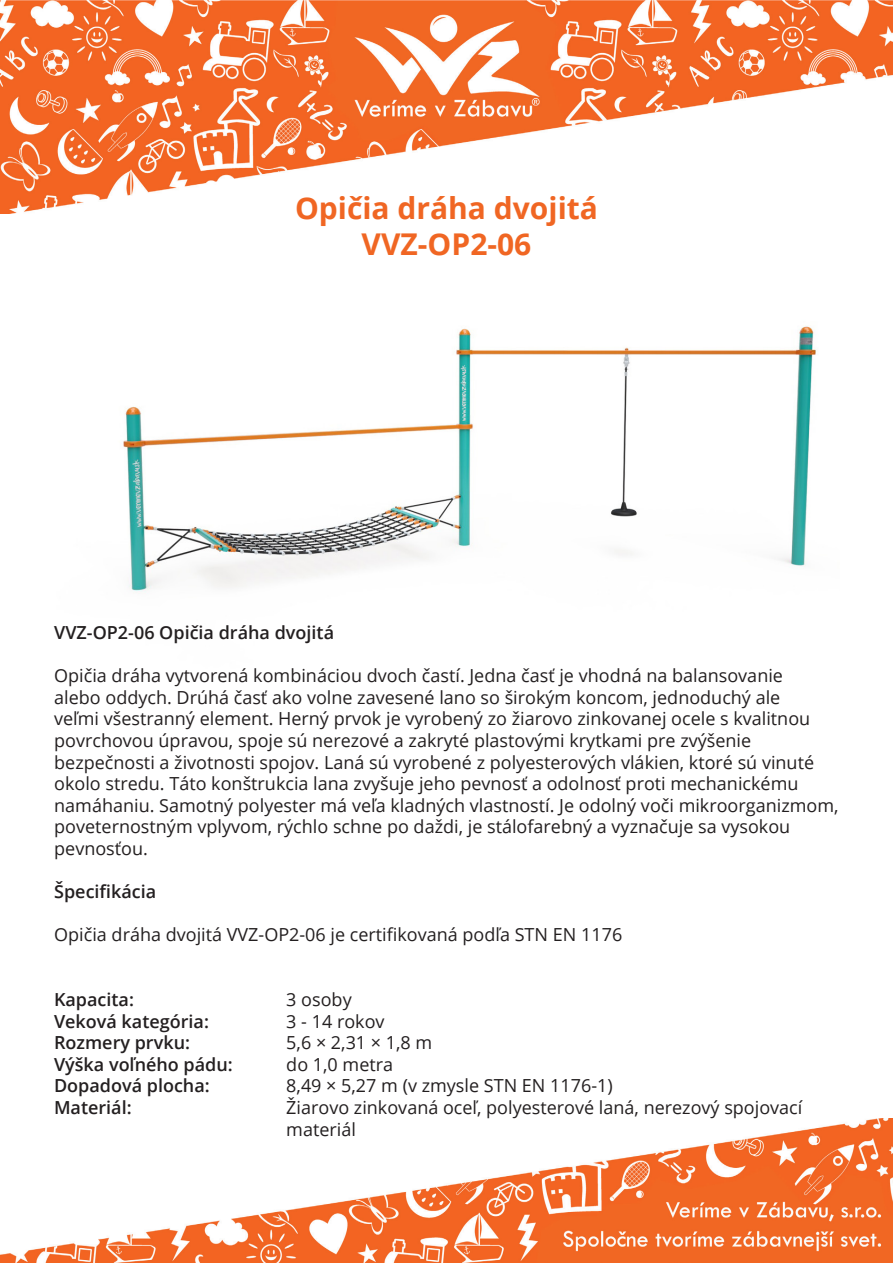
<style>
.page{position:relative;width:893px;height:1263px;background:#fff}
.page>*{position:absolute;margin:0;border:0;box-sizing:border-box;transform-origin:0 0}
.Veľký_Nádpis_-_Oranžová_-_20pt{font:700 30px "Open Sans";color:#f06623}
.Text_čierna_12pt{font:18px/21.6px "Open Sans";color:#231f20}
.Malý_nádpis_-_čierna_12pt{font:600 18px "Open Sans";color:#231f20}
</style>
<div class="page">
<img style="left:0;top:0;width:893px;height:214px">
<img style="left:0;top:1118px;width:893px;height:145px">
<img style="left:123px;top:325px;width:693px;height:267px">
<p class="Veľký_Nádpis_-_Oranžová_-_20pt" style="left:295px;top:187px;width:304px">Opičia dráha dvojitá</p>
<p class="Veľký_Nádpis_-_Oranžová_-_20pt" style="left:362px;top:223px;width:171px">VVZ-OP2-06</p>
<p class="Malý_nádpis_-_čierna_12pt" style="left:54px;top:620px;width:281px">VVZ-OP2-06 Opičia dráha dvojitá</p>
<p class="Text_čierna_12pt" style="left:54px;top:664px;width:730px">Opičia dráha vytvorená kombináciou dvoch častí. Jedna časť je vhodná na balansovanie</p>
<p class="Text_čierna_12pt" style="left:54px;top:686px;width:728px">alebo oddych. Drúhá časť ako volne zavesené lano so širokým koncom, jednoduchý ale</p>
<p class="Text_čierna_12pt" style="left:54px;top:707px;width:758px">veľmi všestranný element. Herný prvok je vyrobený zo žiarovo zinkovanej ocele s kvalitnou povrchovou úpravou, spoje sú nerezové a zakryté plastovými krytkami pre zvýšenie</p>
<p class="Text_čierna_12pt" style="left:54px;top:751px;width:786px">bezpečnosti a životnosti spojov. Laná sú vyrobené z polyesterových vlákien, ktoré sú vinuté okolo stredu. Táto konštrukcia lana zvyšuje jeho pevnosť a odolnosť proti mechanickému namáhaniu. Samotný polyester má veľa kladných vlastností. Je odolný voči mikroorganizmom, poveternostným vplyvom, rýchlo schne po daždi, je stálofarebný a vyznačuje sa vysokou</p>
<p class="Text_čierna_12pt" style="left:54px;top:837px;width:95px">pevnosťou.</p>
<p class="Malý_nádpis_-_čierna_12pt" style="left:54px;top:879px;width:104px">Špecifikácia</p>
<p class="Text_čierna_12pt" style="left:54px;top:923px;width:570px">Opičia dráha dvojitá VVZ-OP2-06 je certifikovaná podľa STN EN 1176</p>
<p class="Malý_nádpis_-_čierna_12pt" style="left:54px;top:987px;width:81px">Kapacita:</p>
<p class="Malý_nádpis_-_čierna_12pt" style="left:54px;top:1009px;width:156px">Veková kategória:</p>
<p class="Malý_nádpis_-_čierna_12pt" style="left:54px;top:1030px;width:138px">Rozmery prvku:</p>
<p class="Malý_nádpis_-_čierna_12pt" style="left:54px;top:1052px;width:180px">Výška voľného pádu:</p>
<p class="Malý_nádpis_-_čierna_12pt" style="left:54px;top:1073px;width:157px">Dopadová plocha:</p>
<p class="Malý_nádpis_-_čierna_12pt" style="left:54px;top:1095px;width:79px">Materiál:</p>
<p class="Text_čierna_12pt" style="left:286px;top:988px;width:67px">3 osoby</p>
<p class="Text_čierna_12pt" style="left:286px;top:1010px;width:100px">3 - 14 rokov</p>
<p class="Text_čierna_12pt" style="left:286px;top:1031px;width:148px">5,6 × 2,31 × 1,8 m</p>
<p class="Text_čierna_12pt" style="left:286px;top:1053px;width:108px">do 1,0 metra</p>
<p class="Text_čierna_12pt" style="left:286px;top:1075px;width:328px">8,49 × 5,27 m (v zmysle STN EN 1176-1)</p>
<p class="Text_čierna_12pt" style="left:286px;top:1096px;width:518px">Žiarovo zinkovaná oceľ, polyesterové laná, nerezový spojovací materiál</p>
</div>
